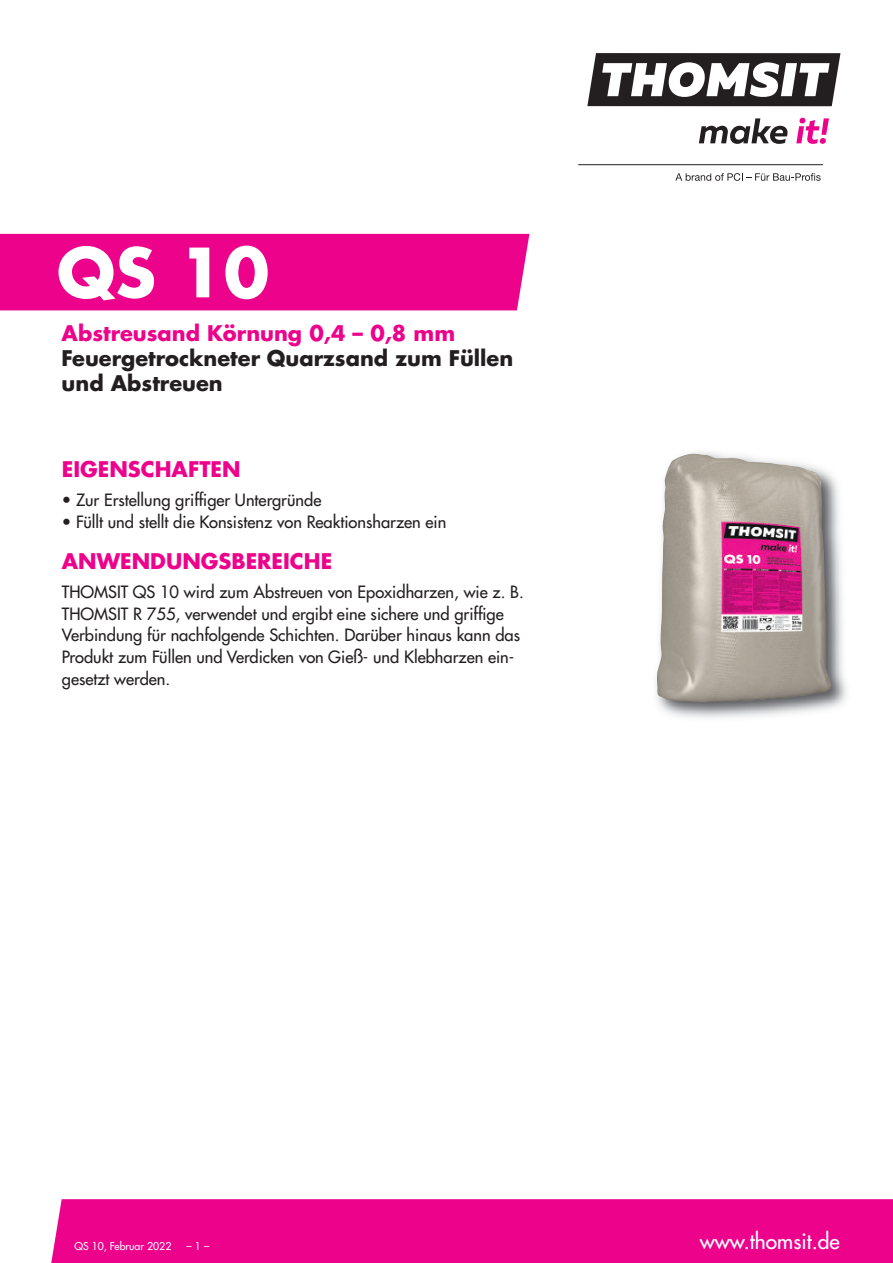
<style>
.page{position:relative;width:893px;height:1263px;background:#fff}
.page>*{position:absolute;margin:0;border:0;box-sizing:border-box;transform-origin:0 0}
.t1{font:700 66px "Futura LT Pro";color:#fff}
.t2{font:700 21px "Futura LT Pro";color:#ed028c}
.t3{font:700 21px/25.2px "Futura LT Pro";color:#231f20}
.t4{font:500 21px "Futura LT Pro";color:#fff}
.t5{font:500 16.5px/21.6px "Futura LT Pro";color:#231f20}
.t6{font:500 10.5px "Futura LT Pro";color:#fff}
</style>
<div class="page">
<svg style="left:587px;top:53px;width:253px;height:53px"></svg>
<svg style="left:699px;top:118px;width:89px;height:26px"></svg>
<svg style="left:796px;top:118px;width:33px;height:26px"></svg>
<hr style="left:578px;top:164px;width:245px;height:1px;background:#231f20">
<svg style="left:675px;top:173px;width:146px;height:8px"></svg>
<div style="left:51px;top:1199px;width:842px;height:64px;background:#ed028c"></div>
<div style="left:0;top:234px;width:529px;height:76px;background:#ed028c"></div>
<img style="left:658px;top:452px;width:189px;height:266px">
<img style="left:656px;top:454px;width:175px;height:248px">
<h1 class="t1" style="left:57px;top:243px;width:214px">QS 10</h1>
<p class="t2" style="left:62px;top:323px;width:395px">Abstreusand Körnung 0,4 – 0,8 mm</p>
<p class="t3" style="left:62px;top:347px;width:453px">Feuergetrockneter Quarzsand zum Füllen und Abstreuen</p>
<p class="t2" style="left:62px;top:460px;width:180px">EIGENSCHAFTEN</p>
<p class="t5" style="left:62px;top:490px;width:261px">• Zur Erstellung griffiger Untergründe</p>
<p class="t5" style="left:62px;top:512px;width:386px">• Füllt und stellt die Konsistenz von Reaktionsharzen ein</p>
<p class="t2" style="left:62px;top:552px;width:272px">ANWENDUNGSBEREICHE</p>
<p class="t5" style="left:62px;top:582px;width:463px">THOMSIT QS 10 wird zum Abstreuen von Epoxidharzen, wie z. B.<br>THOMSIT R 755, verwendet und ergibt eine sichere und griffige Verbindung für nachfolgende Schichten. Darüber hinaus kann das Produkt zum Füllen und Verdicken von Gieß- und Klebharzen ein&shy;gesetzt werden.</p>
<p class="t6" style="left:74px;top:1241px;width:99px">QS 10, Februar 2022</p>
<p class="t6" style="left:187px;top:1241px;width:24px">–1–</p>
<p class="t4" style="left:700px;top:1231px;width:141px">www.thomsit.de</p>
</div>
